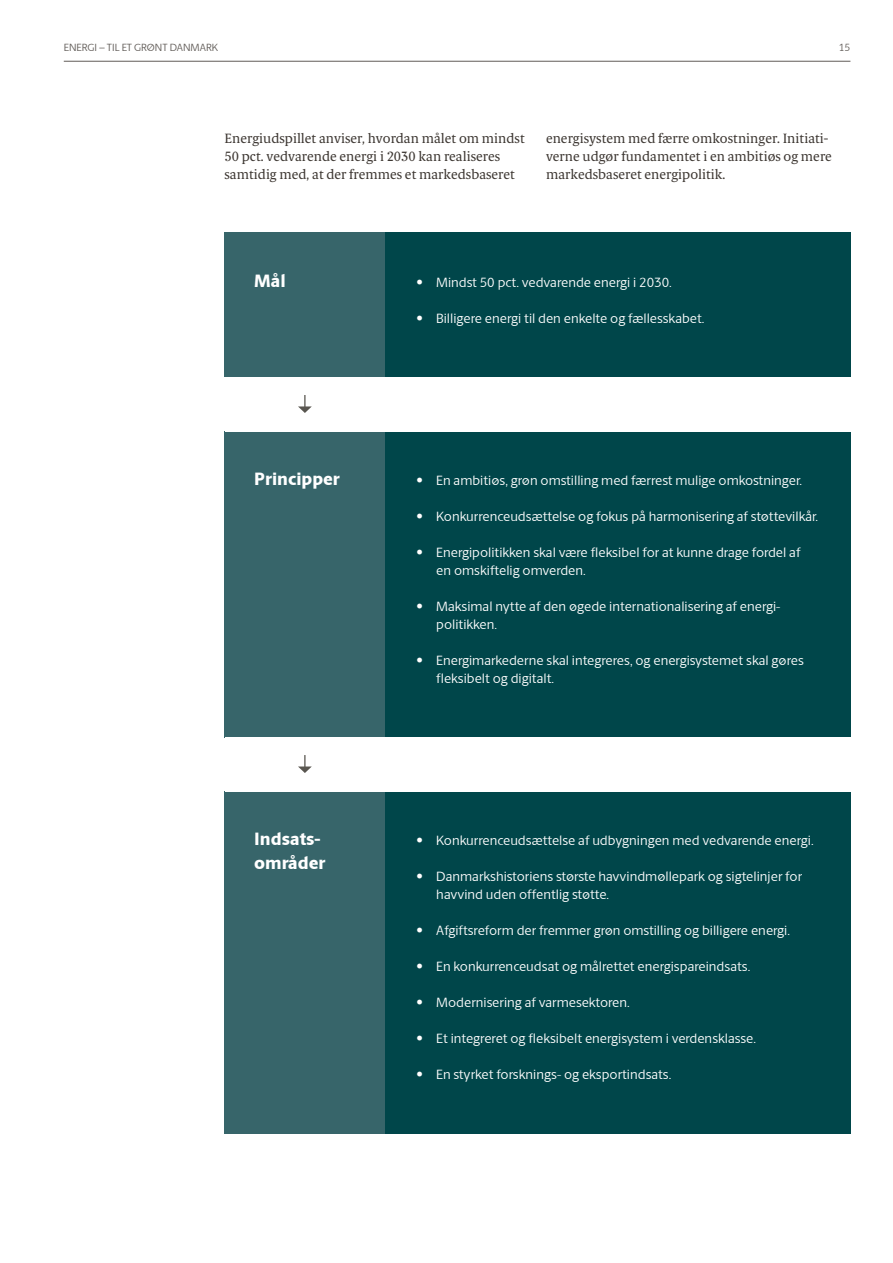
<style>
.page{position:relative;width:893px;height:1263px;background:#fff}
.page>*{position:absolute;margin:0;border:0;box-sizing:border-box;transform-origin:0 0}
.t1{font:800 18px/24px "Berlingske Sans";color:#fff}
.t2{font:13.5px/18px "Berlingske Sans";color:#fff}
.t3{font:13.5px/18px "Berlingske Serif Tx";color:#3d3732}
.t4{font:10.5px "Berlingske Sans";color:#615c58}
</style>
<div class="page">
<hr style="left:64px;top:61px;width:786px;height:1px;background:#615c58">
<div style="left:225px;top:233px;width:169px;height:144px;background:#37656a"></div>
<div style="left:385px;top:233px;width:465px;height:144px;background:#00464a"></div>
<div style="left:225px;top:431px;width:169px;height:306px;background:#37656a"></div>
<div style="left:385px;top:431px;width:465px;height:306px;background:#00464a"></div>
<div style="left:225px;top:791px;width:169px;height:342px;background:#37656a"></div>
<div style="left:385px;top:791px;width:465px;height:342px;background:#00464a"></div>
<svg style="left:298px;top:395px;width:14px;height:18px"></svg>
<svg style="left:298px;top:755px;width:14px;height:18px"></svg>
<p class="t4" style="left:64px;top:41px;width:156px">ENERGI – TIL ET GRØNT DANMARK</p>
<p class="t4" style="left:839px;top:41px;width:13px">15</p>
<p class="t3" style="left:225px;top:129px;width:302px">Energiudspillet anviser, hvordan målet om mindst<br>50 pct. vedvarende energi i 2030 kan realiseres samtidig med, at der fremmes et markedsbaseret</p>
<p class="t3" style="left:546px;top:129px;width:287px">energisystem med færre omkostninger. Initiati&shy;verne udgør fundamentet i en ambitiøs og mere markedsbaseret energipolitik.</p>
<h1 class="t1" style="left:254px;top:269px;width:33px">Mål</h1>
<p class="t2" style="left:416px;top:273px;width:257px">• Mindst 50 pct. vedvarende energi i 2030.</p>
<p class="t2" style="left:416px;top:309px;width:290px">• Billigere energi til den enkelte og fællesskabet.</p>
<h1 class="t1" style="left:254px;top:467px;width:87px">Principper</h1>
<p class="t2" style="left:416px;top:471px;width:387px">• En ambitiøs, grøn omstilling med færrest mulige omkostninger.</p>
<p class="t2" style="left:416px;top:507px;width:403px">• Konkurrenceudsættelse og fokus på harmonisering af støttevilkår.</p>
<p class="t2" style="left:436px;top:543px;width:366px;text-indent:-20px">• Energipolitikken skal være fleksibel for at kunne drage fordel af en omskiftelig omverden.</p>
<p class="t2" style="left:436px;top:597px;width:345px;text-indent:-20px">• Maksimal nytte af den øgede internationalisering af energi&shy;politikken.</p>
<p class="t2" style="left:436px;top:651px;width:369px;text-indent:-20px">• Energimarkederne skal integreres, og energisystemet skal gøres fleksibelt og digitalt.</p>
<h1 class="t1" style="left:254px;top:827px;width:73px">Indsats&shy;områder</h1>
<p class="t2" style="left:416px;top:831px;width:399px">• Konkurrenceudsættelse af udbygningen med vedvarende energi.</p>
<p class="t2" style="left:436px;top:867px;width:367px;text-indent:-20px">• Danmarkshistoriens største havvindmøllepark og sigtelinjer for havvind uden offentlig støtte.</p>
<p class="t2" style="left:416px;top:921px;width:375px">• Afgiftsreform der fremmer grøn omstilling og billigere energi.</p>
<p class="t2" style="left:416px;top:957px;width:335px">• En konkurrenceudsat og målrettet energispareindsats.</p>
<p class="t2" style="left:416px;top:993px;width:215px">• Modernisering af varmesektoren.</p>
<p class="t2" style="left:416px;top:1029px;width:341px">• Et integreret og fleksibelt energisystem i verdensklasse.</p>
<p class="t2" style="left:416px;top:1065px;width:256px">• En styrket forsknings- og eksportindsats.</p>
</div>
